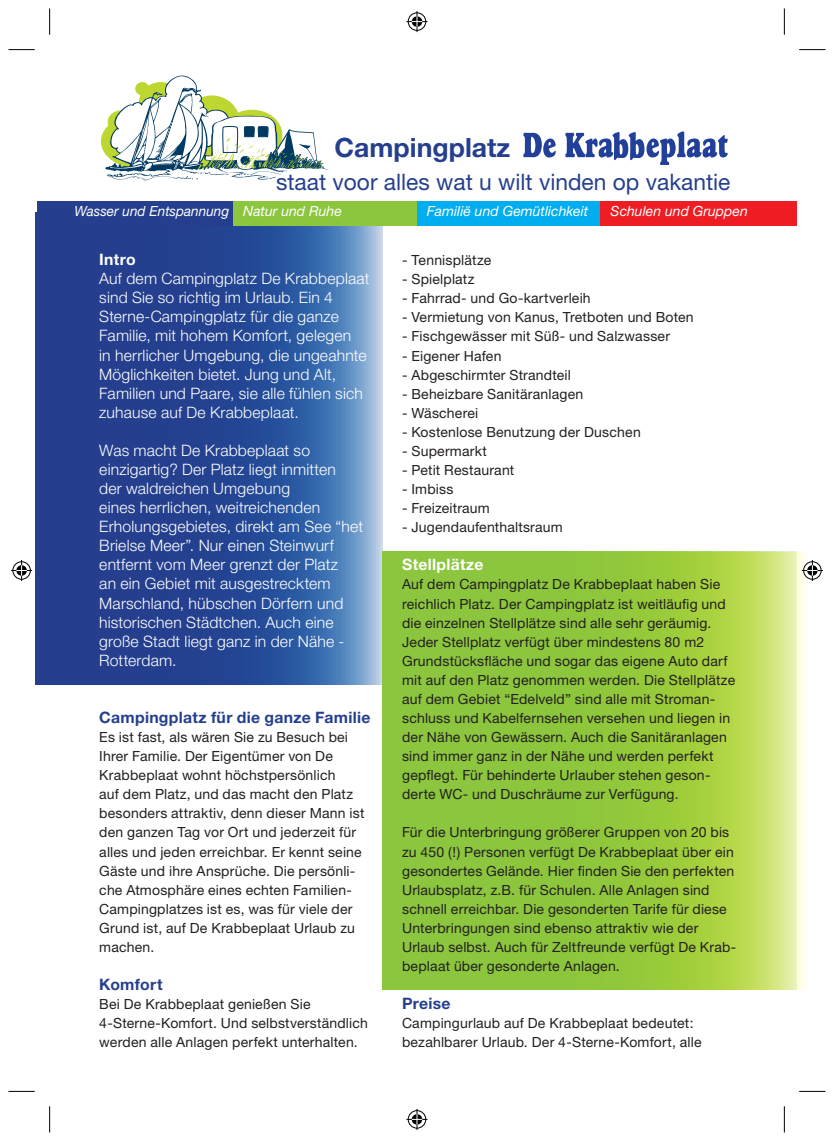
<style>
.page{position:relative;width:834px;height:1141px;background:#fff}
.page>*{position:absolute;margin:0;border:0;box-sizing:border-box;transform-origin:0 0}
.t1{font:700 26.6px "Helvetica Neue";color:#253f8e}
.t2{font:22.75px "Helvetica Neue";color:#253f8e}
.t3{font:300 15.75px/19.1px "Helvetica Neue";letter-spacing:.01em;color:#fff}
.t4{font:700 15.75px "Helvetica Neue";letter-spacing:.02em;color:#253f8e}
.t5{font:700 15.75px "Helvetica Neue";letter-spacing:.02em;color:#fff}
.body__1{font:14px/19.1px "Helvetica Neue";letter-spacing:.015em;color:#231f20}
.t6{font:italic 14px "Helvetica Neue";color:#fff}
</style>
<div class="page">
<svg style="left:35px;top:212px;width:347px;height:473px;background:#32549c"></svg>
<div style="left:397px;top:552px;width:409px;height:438px;background:linear-gradient(to bottom,#fffde6,#fffde7)"></div>
<svg style="left:382px;top:551px;width:414px;height:439px;background:#9acc44"></svg>
<svg style="left:101px;top:75px;width:227px;height:106px"></svg>
<svg style="left:523px;top:133px;width:32px;height:24px"></svg>
<svg style="left:565px;top:131px;width:162px;height:34px"></svg>
<div style="left:37px;top:201px;width:196px;height:25px;background:#253f8e"></div>
<div style="left:233px;top:201px;width:184px;height:25px;background:#8bc63e"></div>
<div style="left:417px;top:201px;width:183px;height:25px;background:#00aeef"></div>
<div style="left:600px;top:201px;width:197px;height:25px;background:#ee1d23"></div>
<svg style="left:8px;top:49px;width:27px;height:1px"></svg>
<svg style="left:799px;top:49px;width:26px;height:1px"></svg>
<svg style="left:8px;top:1091px;width:27px;height:1px"></svg>
<svg style="left:799px;top:1091px;width:26px;height:1px"></svg>
<svg style="left:49px;top:8px;width:1px;height:27px"></svg>
<svg style="left:49px;top:1106px;width:1px;height:26px"></svg>
<svg style="left:783px;top:8px;width:1px;height:27px"></svg>
<svg style="left:783px;top:1106px;width:1px;height:26px"></svg>
<svg style="left:406px;top:11px;width:21px;height:21px"></svg>
<svg style="left:406px;top:1109px;width:21px;height:21px"></svg>
<svg style="left:11px;top:560px;width:21px;height:21px"></svg>
<svg style="left:801px;top:560px;width:21px;height:21px"></svg>
<p class="t1" style="left:334px;top:131px;width:177px">Campingplatz</p>
<p class="t2" style="left:276px;top:168px;width:456px">staat voor alles wat u wilt vinden op vakantie</p>
<p class="t6" style="left:74px;top:203px;width:156px">Wasser und Entspannung</p>
<p class="t6" style="left:243px;top:203px;width:100px">Natur und Ruhe</p>
<p class="t6" style="left:427px;top:203px;width:163px">Familië und Gemütlichkeit</p>
<p class="t6" style="left:610px;top:203px;width:139px">Schulen und Gruppen</p>
<p class="t5" style="left:99px;top:250px;width:38px">Intro</p>
<p class="t3" style="left:99px;top:269px;width:271px">Auf dem Campingplatz De Krabbeplaat sind Sie so richtig im Urlaub. Ein 4<br>Sterne-Campingplatz für die ganze Familie, mit hohem Komfort, gelegen<br>in herrlicher Umgebung, die ungeahnte Möglichkeiten bietet. Jung und Alt, Familien und Paare, sie alle fühlen sich zuhause auf De Krabbeplaat.</p>
<p class="t3" style="left:99px;top:440px;width:265px">Was macht De Krabbeplaat so einzigartig? Der Platz liegt inmitten<br>der waldreichen Umgebung<br>eines herrlichen, weitreichenden<br>Erholungsgebietes, direkt am See “het<br>Brielse Meer”. Nur einen Steinwurf entfernt vom Meer grenzt der Platz<br>an ein Gebiet mit ausgestrecktem<br>Marschland, hübschen Dörfern und historischen Städtchen. Auch eine große Stadt liegt ganz in der Nähe -<br>Rotterdam.</p>
<p class="t4" style="left:99px;top:708px;width:273px">Campingplatz für die ganze Familie</p>
<p class="body__1" style="left:99px;top:727px;width:266px">Es ist fast, als wären Sie zu Besuch bei Ihrer Familie. Der Eigentümer von De Krabbeplaat wohnt höchstpersönlich<br>auf dem Platz, und das macht den Platz besonders attraktiv, denn dieser Mann ist den ganzen Tag vor Ort und jederzeit für alles und jeden erreichbar. Er kennt seine Gäste und ihre Ansprüche. Die persönli&shy;che Atmosphäre eines echten Familien-Campingplatzes ist es, was für viele der Grund ist, auf De Krabbeplaat Urlaub zu machen.</p>
<p class="t4" style="left:99px;top:975px;width:65px">Komfort</p>
<p class="body__1" style="left:99px;top:994px;width:270px">Bei De Krabbeplaat genießen Sie<br>4-Sterne-Komfort. Und selbstverständlich werden alle Anlagen perfekt unterhalten.</p>
<p class="body__1" style="left:402px;top:250px;width:91px">- Tennisplätze</p>
<p class="body__1" style="left:402px;top:270px;width:74px">- Spielplatz</p>
<p class="body__1" style="left:402px;top:289px;width:190px">- Fahrrad- und Go-kartverleih</p>
<p class="body__1" style="left:402px;top:308px;width:293px">- Vermietung von Kanus, Tretboten und Boten</p>
<p class="body__1" style="left:402px;top:327px;width:269px">- Fischgewässer mit Süß- und Salzwasser</p>
<p class="body__1" style="left:402px;top:346px;width:101px">- Eigener Hafen</p>
<p class="body__1" style="left:402px;top:365px;width:170px">- Abgeschirmter Strandteil</p>
<p class="body__1" style="left:402px;top:384px;width:183px">- Beheizbare Sanitäranlagen</p>
<p class="body__1" style="left:402px;top:403px;width:78px">- Wäscherei</p>
<p class="body__1" style="left:402px;top:422px;width:240px">- Kostenlose Benutzung der Duschen</p>
<p class="body__1" style="left:402px;top:441px;width:86px">- Supermarkt</p>
<p class="body__1" style="left:402px;top:460px;width:114px">- Petit Restaurant</p>
<p class="body__1" style="left:402px;top:479px;width:53px">- Imbiss</p>
<p class="body__1" style="left:402px;top:498px;width:89px">- Freizeitraum</p>
<p class="body__1" style="left:402px;top:517px;width:162px">- Jugendaufenthaltsraum</p>
<p class="t5" style="left:402px;top:555px;width:83px">Stellplätze</p>
<p class="body__1" style="left:402px;top:575px;width:334px">Auf dem Campingplatz De Krabbeplaat haben Sie reichlich Platz. Der Campingplatz ist weitläufig und die einzelnen Stellplätze sind alle sehr geräumig.<br>Jeder Stellplatz verfügt über mindestens 80 m2<br>Grundstücksfläche und sogar das eigene Auto darf mit auf den Platz genommen werden. Die Stellplätze auf dem Gebiet “Edelveld” sind alle mit Stroman&shy;schluss und Kabelfernsehen versehen und liegen in der Nähe von Gewässern. Auch die Sanitäranlagen sind immer ganz in der Nähe und werden perfekt gepflegt. Für behinderte Urlauber stehen geson&shy;derte WC- und Duschräume zur Verfügung.</p>
<p class="body__1" style="left:402px;top:823px;width:336px">Für die Unterbringung größerer Gruppen von 20 bis zu 450 (!) Personen verfügt De Krabbeplaat über ein gesondertes Gelände. Hier finden Sie den perfekten Urlaubsplatz, z.B. für Schulen. Alle Anlagen sind schnell erreichbar. Die gesonderten Tarife für diese Unterbringungen sind ebenso attraktiv wie der Urlaub selbst. Auch für Zeltfreunde verfügt De Krab&shy;beplaat über gesonderte Anlagen.</p>
<p class="t4" style="left:402px;top:994px;width:50px">Preise</p>
<p class="body__1" style="left:402px;top:1013px;width:301px">Campingurlaub auf De Krabbeplaat bedeutet: bezahlbarer Urlaub. Der 4-Sterne-Komfort, alle</p>
</div>
